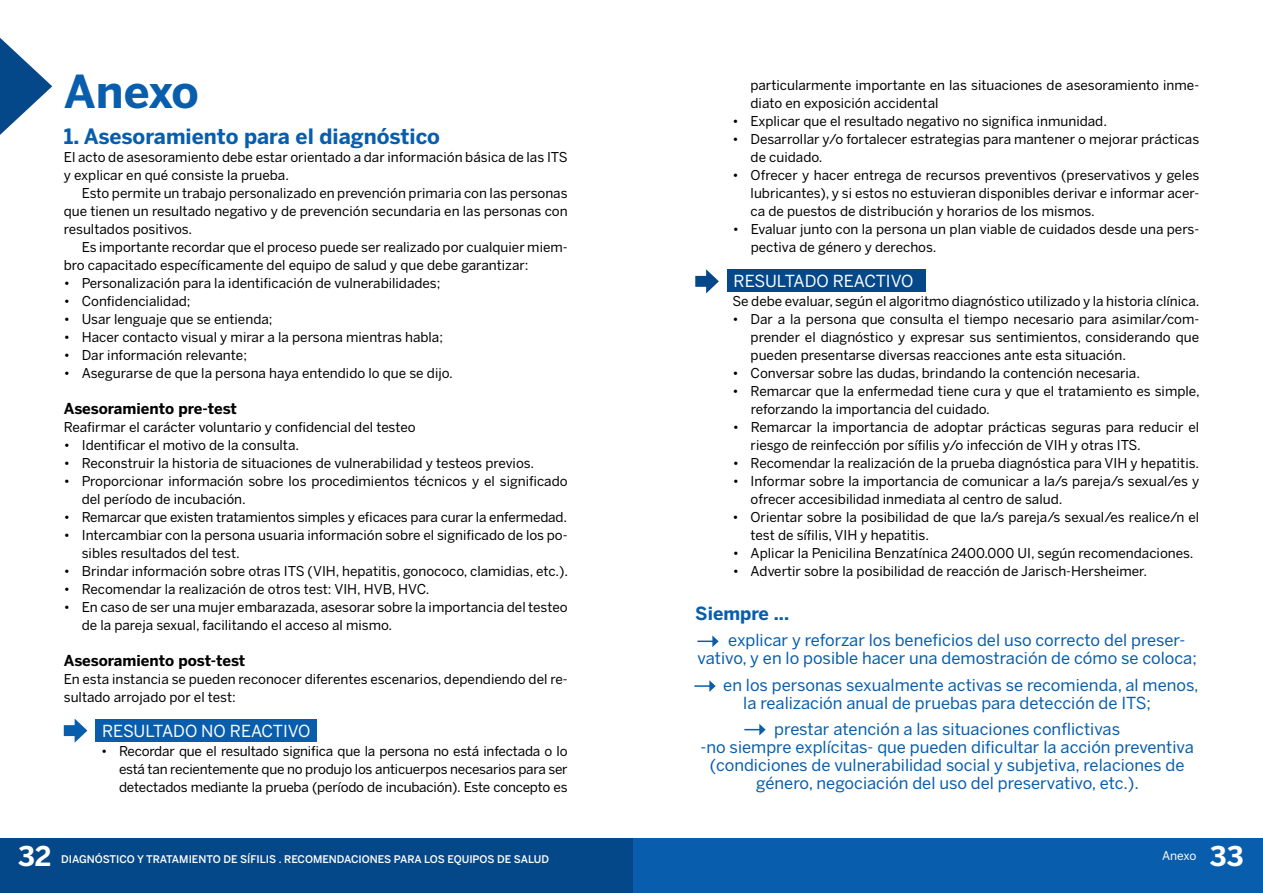
<style>
.page{position:relative;width:1263px;height:893px;background:#fff}
.page>*{position:absolute;margin:0;border:0;box-sizing:border-box;transform-origin:0 0}
.t1{font:700 45px "Benton Sans";color:#085eac}
.t2{font:700 27px "Benton Sans";color:#fff}
.t3{font:700 21px "Benton Sans";color:#085eac}
.t4{font:700 18px "Benton Sans";color:#085eac}
.t5{font:16.5px/18px "Benton Sans";color:#085eac}
.t6{font:16.5px "Benton Sans";color:#fff}
.t7{font:700 15px "Benton Sans";letter-spacing:-.005em;color:#000}
.t8{font:13.5px/18px "Benton Sans";color:#000}
.t9{font:12px "Benton Sans";letter-spacing:-.01em;color:#fff}
.t10{font:500 10.5px "Benton Sans";color:#fff}
</style>
<div class="page">
<div style="left:727px;top:269px;width:198px;height:23px;background:#054889"></div>
<svg style="left:695px;top:269px;width:24px;height:24px"></svg>
<div style="left:95px;top:719px;width:221px;height:22px;background:#085eac"></div>
<svg style="left:0;top:38px;width:52px;height:97px"></svg>
<svg style="left:64px;top:719px;width:23px;height:24px"></svg>
<svg style="left:697px;top:635px;width:22px;height:12px"></svg>
<svg style="left:694px;top:680px;width:22px;height:12px"></svg>
<svg style="left:744px;top:724px;width:22px;height:11px"></svg>
<div style="left:633px;top:838px;width:630px;height:55px;background:#085eac"></div>
<div style="left:0;top:839px;width:633px;height:54px;background:#054889"></div>
<h1 class="t1" style="left:64px;top:65px;width:137px">Anexo</h1>
<h3 class="t3" style="left:64px;top:124px;width:378px">1. Asesoramiento para el diagnóstico</h3>
<p class="t8" style="left:64px;top:148px;width:505px">El acto de asesoramiento debe estar orientado a dar información básica de las ITS y explicar en qué consiste la prueba.</p>
<p class="t8" style="left:64px;top:184px;width:505px;text-align:justify;text-indent:18px">Esto permite un trabajo personalizado en prevención primaria con las personas que tienen un resultado negativo y de prevención secundaria en las personas con resultados positivos.</p>
<p class="t8" style="left:64px;top:238px;width:505px;text-indent:18px">Es importante recordar que el proceso puede ser realizado por cualquier miem&shy;bro capacitado específicamente del equipo de salud y que debe garantizar:</p>
<p class="t8" style="left:64px;top:274px;width:378px">• Personalización para la identificación de vulnerabilidades;</p>
<p class="t8" style="left:64px;top:292px;width:128px">• Confidencialidad;</p>
<p class="t8" style="left:64px;top:310px;width:210px">• Usar lenguaje que se entienda;</p>
<p class="t8" style="left:64px;top:328px;width:381px">• Hacer contacto visual y mirar a la persona mientras habla;</p>
<p class="t8" style="left:64px;top:346px;width:185px">• Dar información relevante;</p>
<p class="t8" style="left:64px;top:364px;width:391px">• Asegurarse de que la persona haya entendido lo que se dijo.</p>
<p class="t7" style="left:64px;top:400px;width:175px">Asesoramiento pre-test</p>
<p class="t8" style="left:64px;top:418px;width:353px">Reafirmar el carácter voluntario y confidencial del testeo</p>
<p class="t8" style="left:64px;top:436px;width:237px">• Identificar el motivo de la consulta.</p>
<p class="t8" style="left:64px;top:454px;width:472px">• Reconstruir la historia de situaciones de vulnerabilidad y testeos previos.</p>
<p class="t8" style="left:82px;top:472px;width:487px;text-indent:-18px">• Proporcionar información sobre los procedimientos técnicos y el significado del período de incubación.</p>
<p class="t8" style="left:64px;top:508px;width:505px">• Remarcar que existen tratamientos simples y eficaces para curar la enfermedad.</p>
<p class="t8" style="left:82px;top:526px;width:487px;text-indent:-18px">• Intercambiar con la persona usuaria información sobre el significado de los po&shy;sibles resultados del test.</p>
<p class="t8" style="left:64px;top:562px;width:506px">• Brindar información sobre otras ITS (VIH, hepatitis, gonococo, clamidias, etc.).</p>
<p class="t8" style="left:64px;top:580px;width:367px">• Recomendar la realización de otros test: VIH, HVB, HVC.</p>
<p class="t8" style="left:82px;top:598px;width:487px;text-indent:-18px">• En caso de ser una mujer embarazada, asesorar sobre la importancia del testeo de la pareja sexual, facilitando el acceso al mismo.</p>
<p class="t7" style="left:64px;top:652px;width:183px">Asesoramiento post-test</p>
<p class="t8" style="left:64px;top:670px;width:505px">En esta instancia se pueden reconocer diferentes escenarios, dependiendo del re&shy;sultado arrojado por el test:</p>
<p class="t6" style="left:102px;top:721px;width:23px">Resultado</p>
<p class="t6" style="left:201px;top:721px;width:40px">no reactivo</p>
<p class="t8" style="left:119px;top:742px;width:450px;text-align:justify;text-indent:-18px">• Recordar que el resultado significa que la persona no está infectada o lo está tan recientemente que no produjo los anticuerpos necesarios para ser detectados mediante la prueba (período de incubación). Este concepto es</p>
<p class="t8" style="left:750px;top:76px;width:450px">particularmente importante en las situaciones de asesoramiento inme&shy;diato en exposición accidental</p>
<p class="t8" style="left:732px;top:112px;width:376px">• Explicar que el resultado negativo no significa inmunidad.</p>
<p class="t8" style="left:751px;top:130px;width:450px;text-indent:-18px">• Desarrollar y/o fortalecer estrategias para mantener o mejorar prácticas de cuidado.</p>
<p class="t8" style="left:751px;top:166px;width:450px;text-align:justify;text-indent:-18px">• Ofrecer y hacer entrega de recursos preventivos (preservativos y geles lubricantes), y si estos no estuvieran disponibles derivar e informar acer&shy;ca de puestos de distribución y horarios de los mismos.</p>
<p class="t8" style="left:751px;top:220px;width:450px;text-indent:-18px">• Evaluar junto con la persona un plan viable de cuidados desde una pers&shy;pectiva de género y derechos.</p>
<p class="t6" style="left:733px;top:271px;width:23px">Resultado</p>
<p class="t6" style="left:833px;top:271px;width:11px">reactivo</p>
<p class="t8" style="left:732px;top:292px;width:466px">Se debe evaluar, según el algoritmo diagnóstico utilizado y la historia clínica.</p>
<p class="t8" style="left:751px;top:310px;width:450px;text-align:justify;text-indent:-18px">• Dar a la persona que consulta el tiempo necesario para asimilar/com&shy;prender el diagnóstico y expresar sus sentimientos, considerando que pueden presentarse diversas reacciones ante esta situación.</p>
<p class="t8" style="left:733px;top:364px;width:409px">• Conversar sobre las dudas, brindando la contención necesaria.</p>
<p class="t8" style="left:751px;top:382px;width:450px;text-indent:-18px">• Remarcar que la enfermedad tiene cura y que el tratamiento es simple, reforzando la importancia del cuidado.</p>
<p class="t8" style="left:751px;top:418px;width:450px;text-indent:-18px">• Remarcar la importancia de adoptar prácticas seguras para reducir el riesgo de reinfección por sífilis y/o infección de VIH y otras ITS.</p>
<p class="t8" style="left:733px;top:454px;width:468px">• Recomendar la realización de la prueba diagnóstica para VIH y hepatitis.</p>
<p class="t8" style="left:751px;top:472px;width:450px;text-indent:-18px">• Informar sobre la importancia de comunicar a la/s pareja/s sexual/es y ofrecer accesibilidad inmediata al centro de salud.</p>
<p class="t8" style="left:751px;top:508px;width:450px;text-indent:-18px">• Orientar sobre la posibilidad de que la/s pareja/s sexual/es realice/n el test de sífilis, VIH y hepatitis.</p>
<p class="t8" style="left:733px;top:544px;width:462px">• Aplicar la Penicilina Benzatínica 2400.000 UI, según recomendaciones.</p>
<p class="t8" style="left:733px;top:562px;width:416px">• Advertir sobre la posibilidad de reacción de Jarisch-Hersheimer.</p>
<h3 class="t4" style="left:695px;top:602px;width:95px">Siempre ...</h3>
<p class="t5" style="left:697px;top:631px;width:501px;text-indent:31px">explicar y reforzar los beneficios del uso correcto del preser&shy;vativo, y en lo posible hacer una demostración de cómo se coloca;</p>
<p class="t5" style="left:743px;top:675px;width:457px;text-indent:-20px">en los personas sexualmente activas se recomienda, al menos, la realización anual de pruebas para detección de ITS;</p>
<p class="t5" style="left:700px;top:720px;width:495px;text-align:center">prestar atención a las situaciones conflictivas<br>-no siempre explícitas- que pueden dificultar la acción preventiva (condiciones de vulnerabilidad social y subjetiva, relaciones de género, negociación del uso del preservativo, etc.).</p>
<h2 class="t2" style="left:18px;top:840px;width:35px">32</h2>
<p class="t10" style="left:61px;top:853px;width:489px">DIAGNÓSTICO Y TRATAMIENTO DE SÍFILIS . RECOMENDACIONES PARA LOS EQUIPOS DE SALUD</p>
<p class="t9" style="left:1162px;top:849px;width:36px">Anexo</p>
<h2 class="t2" style="left:1210px;top:840px;width:35px">33</h2>
</div>
